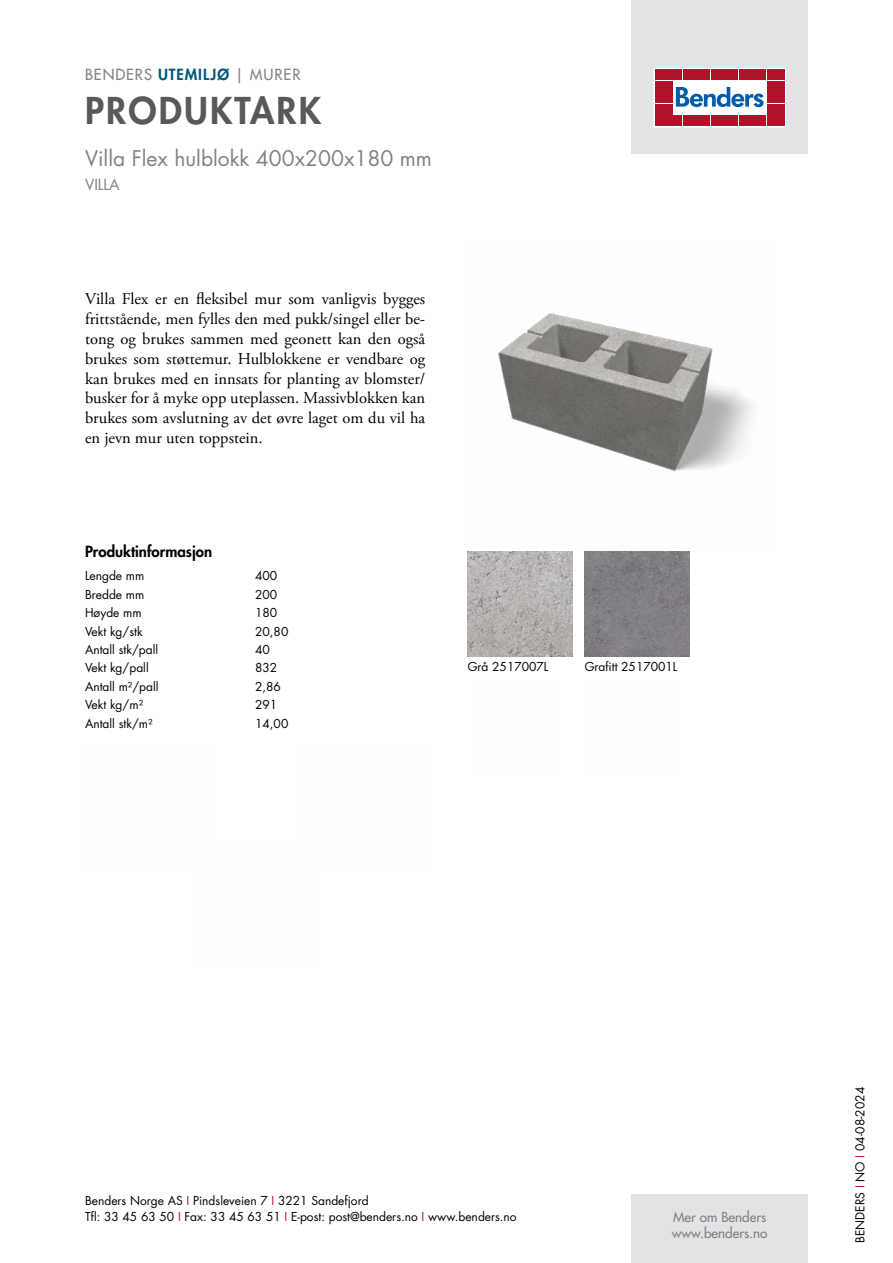
<style>
.page{position:relative;width:893px;height:1263px;background:#fff}
.page>*{position:absolute;margin:0;border:0;box-sizing:border-box;transform-origin:0 0}
.t1{font:800 36px "Futura Std";letter-spacing:.06em;color:#58595b}
.t2{font:21px "Futura Std";color:#808285}
.t3{font:16.5px/19.8px "Adobe Garamond Pro";color:#000;text-align:justify}
.t4{font:500 15px "Futura Std";letter-spacing:.06em;color:#808285}
.t5{font:800 15px "Futura Std";color:#000}
.t6{font:15px "Futura Std";color:#808285}
.t7{font:500 13.5px/16.2px "Futura Std";color:#808285}
.t8{font:12px/16.5px "Futura Std";color:#000}
.s1{font-weight:800;color:#005a7c}
.s2{color:#ae132a}
</style>
<div class="page">
<div style="left:631px;top:0;width:177px;height:153px;background:#e2e3e4"></div>
<div style="left:631px;top:1195px;width:177px;height:68px;background:#e2e3e4"></div>
<svg style="left:656px;top:70px;width:128px;height:55px;background:#ebc6cc"></svg>
<div style="left:654px;top:68px;width:132px;height:59px;border:1px solid #fff"></div>
<div style="left:655px;top:70px;width:8px;height:10px;background:#ae132a"></div>
<div style="left:664px;top:70px;width:8px;height:10px;background:#ae132a"></div>
<div style="left:655px;top:81px;width:8px;height:10px;background:#ae132a"></div>
<div style="left:664px;top:81px;width:8px;height:10px;background:#ae132a"></div>
<div style="left:655px;top:93px;width:8px;height:10px;background:#ae132a"></div>
<div style="left:664px;top:93px;width:8px;height:10px;background:#ae132a"></div>
<div style="left:655px;top:104px;width:8px;height:11px;background:#ae132a"></div>
<div style="left:664px;top:104px;width:8px;height:11px;background:#ae132a"></div>
<div style="left:655px;top:116px;width:8px;height:10px;background:#ae132a"></div>
<div style="left:664px;top:116px;width:8px;height:10px;background:#ae132a"></div>
<div style="left:674px;top:70px;width:8px;height:10px;background:#ae132a"></div>
<div style="left:683px;top:70px;width:8px;height:10px;background:#ae132a"></div>
<div style="left:692px;top:70px;width:8px;height:10px;background:#ae132a"></div>
<div style="left:702px;top:70px;width:8px;height:10px;background:#ae132a"></div>
<div style="left:711px;top:70px;width:8px;height:10px;background:#ae132a"></div>
<div style="left:720px;top:70px;width:8px;height:10px;background:#ae132a"></div>
<div style="left:730px;top:70px;width:8px;height:10px;background:#ae132a"></div>
<div style="left:739px;top:70px;width:8px;height:10px;background:#ae132a"></div>
<div style="left:748px;top:70px;width:8px;height:10px;background:#ae132a"></div>
<div style="left:758px;top:70px;width:8px;height:10px;background:#ae132a"></div>
<div style="left:674px;top:116px;width:8px;height:10px;background:#ae132a"></div>
<div style="left:683px;top:116px;width:8px;height:10px;background:#ae132a"></div>
<div style="left:692px;top:116px;width:8px;height:10px;background:#ae132a"></div>
<div style="left:702px;top:116px;width:8px;height:10px;background:#ae132a"></div>
<div style="left:711px;top:116px;width:8px;height:10px;background:#ae132a"></div>
<div style="left:720px;top:116px;width:8px;height:10px;background:#ae132a"></div>
<div style="left:730px;top:116px;width:8px;height:10px;background:#ae132a"></div>
<div style="left:739px;top:116px;width:8px;height:10px;background:#ae132a"></div>
<div style="left:748px;top:116px;width:8px;height:10px;background:#ae132a"></div>
<div style="left:758px;top:116px;width:8px;height:10px;background:#ae132a"></div>
<div style="left:767px;top:70px;width:8px;height:10px;background:#ae132a"></div>
<div style="left:776px;top:70px;width:8px;height:10px;background:#ae132a"></div>
<div style="left:767px;top:81px;width:8px;height:10px;background:#ae132a"></div>
<div style="left:776px;top:81px;width:8px;height:10px;background:#ae132a"></div>
<div style="left:767px;top:93px;width:8px;height:10px;background:#ae132a"></div>
<div style="left:776px;top:93px;width:8px;height:10px;background:#ae132a"></div>
<div style="left:767px;top:104px;width:8px;height:11px;background:#ae132a"></div>
<div style="left:776px;top:104px;width:8px;height:11px;background:#ae132a"></div>
<div style="left:767px;top:116px;width:8px;height:10px;background:#ae132a"></div>
<div style="left:776px;top:116px;width:8px;height:10px;background:#ae132a"></div>
<svg style="left:676px;top:87px;width:87px;height:20px;background:#89b3d7"></svg>
<img style="left:498px;top:313px;width:255px;height:159px">
<img style="left:468px;top:552px;width:105px;height:105px">
<img style="left:585px;top:552px;width:105px;height:105px">
<p class="t4" style="left:85px;top:65px;width:217px">BENDERS <span class="s1">UTEMILJØ</span> | MURER</p>
<h1 class="t1" style="left:85px;top:87px;width:238px">PRODUKTARK</h1>
<p class="t2" style="left:85px;top:144px;width:348px">Villa Flex hulblokk 400x200x180 mm</p>
<p class="t6" style="left:85px;top:175px;width:36px">VILLA</p>
<p class="t3" style="left:85px;top:290px;width:342px">Villa Flex er en fleksibel mur som vanligvis bygges frittstående, men fylles den med pukk/singel eller be&shy;tong og brukes sammen med geonett kan den også brukes som støttemur. Hulblokkene er vendbare og kan brukes med en innsats for planting av blomster/ busker for å myke opp uteplassen. Massivblokken kan brukes som avslutning av det øvre laget om du vil ha en jevn mur uten toppstein.</p>
<p class="t5" style="left:85px;top:542px;width:129px">Produktinformasjon</p>
<p class="t8" style="left:85px;top:568px;width:61px">Lengde mm</p>
<p class="t8" style="left:255px;top:568px;width:24px">400</p>
<p class="t8" style="left:85px;top:586px;width:61px">Bredde mm</p>
<p class="t8" style="left:255px;top:586px;width:24px">200</p>
<p class="t8" style="left:85px;top:604px;width:58px">Høyde mm</p>
<p class="t8" style="left:255px;top:604px;width:24px">180</p>
<p class="t8" style="left:85px;top:623px;width:59px">Vekt kg/stk</p>
<p class="t8" style="left:255px;top:623px;width:35px">20,80</p>
<p class="t8" style="left:85px;top:641px;width:75px">Antall stk/pall</p>
<p class="t8" style="left:255px;top:641px;width:16px">40</p>
<p class="t8" style="left:85px;top:660px;width:65px">Vekt kg/pall</p>
<p class="t8" style="left:255px;top:660px;width:24px">832</p>
<p class="t8" style="left:85px;top:678px;width:75px">Antall m²/pall</p>
<p class="t8" style="left:255px;top:678px;width:27px">2,86</p>
<p class="t8" style="left:85px;top:697px;width:60px">Vekt kg/m²</p>
<p class="t8" style="left:255px;top:697px;width:24px">291</p>
<p class="t8" style="left:85px;top:715px;width:69px">Antall stk/m²</p>
<p class="t8" style="left:255px;top:715px;width:35px">14,00</p>
<p class="t8" style="left:468px;top:659px;width:82px">Grå 2517007L</p>
<p class="t8" style="left:585px;top:659px;width:94px">Grafitt 2517001L</p>
<p class="t8" style="left:85px;top:1192px;width:433px">Benders Norge AS <span class="s2">I</span> Pindsleveien 7 <span class="s2">I</span> 3221 Sandefjord<br>Tfl: 33 45 63 50 <span class="s2">I</span> Fax: 33 45 63 51 <span class="s2">I</span> E-post: post@benders.no <span class="s2">I</span> www.benders.no</p>
<p class="t7" style="left:672px;top:1209px;width:97px">Mer om Benders www.benders.no</p>
<p class="t8" style="left:852px;top:1243px;width:157px;rotate:-90deg">BENDERS <span class="s2">I</span> NO <span class="s2">I</span> 04-08-2024</p>
</div>
